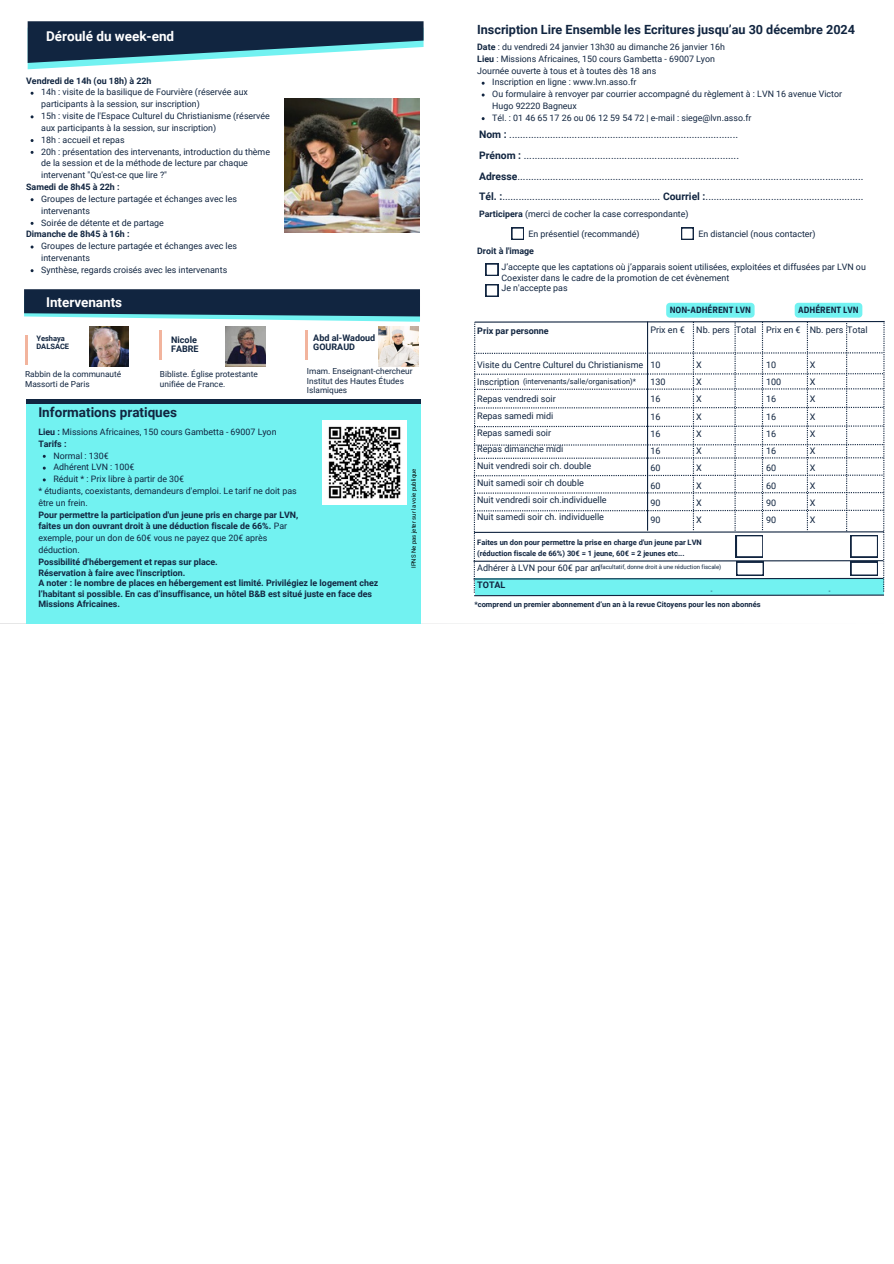
<style>
.page{position:relative;width:894px;height:1264px;background:#fff}
.page>*{position:absolute;margin:0;border:0;box-sizing:border-box;transform-origin:0 0}
.t1{font:700 13.5px "Roboto";color:#fff}
.t2{font:700 13.5px "Roboto";color:#112540}
.t3{font:700 12.6px "Roboto";color:#112540}
.t4{font:10.35px/20.7px "Roboto";color:#112540}
.t5{font:9px/17.2px "Roboto";color:#112540}
.t6{font:700 9px/9px "Roboto";color:#112540}
.t7{font:700 9px "IBM Plex Sans Cond";color:#112540}
.t8{font:8.85px/11.9px "Roboto";color:#112540}
.t9{font:700 8.85px/10.4px "Roboto";color:#112540}
.t10{font:8.25px/9.8px "Roboto";color:#112540}
.t11{font:700 7.5px/11.2px "Roboto";color:#112540}
.t12{font:7.5px "Roboto";color:#0e243f}
.t13{font:6.3px "IBM Plex Sans Cond";color:#112540}
.t14{font:6px "Roboto";color:#0e243f}
.t15{font:6px "Roboto";color:#000}
.s1{font-weight:700}
</style>
<div class="page">
<svg style="left:24px;top:289px;width:396px;height:33px;background:#345468"></svg>
<svg style="left:28px;top:21px;width:395px;height:48px"></svg>
<img style="left:284px;top:98px;width:135px;height:134px">
<hr style="left:0;top:623px;width:892px;height:1px;background:#bcbec0">
<svg style="left:681px;top:227px;width:12px;height:13px"></svg>
<svg style="left:511px;top:227px;width:12px;height:13px"></svg>
<svg style="left:485px;top:263px;width:13px;height:13px"></svg>
<svg style="left:485px;top:284px;width:13px;height:13px"></svg>
<div style="left:26px;top:399px;width:394px;height:219px;background:#112540"></div>
<div style="left:26px;top:404px;width:394px;height:219px;background:#72f2f1"></div>
<img style="left:322px;top:420px;width:84px;height:84px">
<svg style="left:473px;top:303px;width:412px;height:294px"></svg>
<img style="left:89px;top:327px;width:40px;height:39px">
<hr style="left:160px;top:330px;width:2px;height:29px;background:#f2b49d">
<hr style="left:306px;top:330px;width:2px;height:29px;background:#f2b49d">
<img style="left:225px;top:327px;width:40px;height:39px">
<img style="left:378px;top:327px;width:41px;height:39px">
<hr style="left:25px;top:335px;width:2px;height:29px;background:#f2b49d">
<h3 class="t1" style="left:46px;top:29px;width:129px">Déroulé du week-end</h3>
<h6 class="t9" style="left:26px;top:75px;width:127px">Vendredi de 14h (ou 18h) à 22h</h6>
<h6 class="t8" style="left:41px;top:86px;width:208px">14h : visite de la basilique de Fourvière (réservée aux participants à la session, sur inscription)</h6>
<h6 class="t8" style="left:41px;top:110px;width:230px">15h : visite de l'Espace Culturel du Christianisme (réservée aux participants à la session, sur inscription)</h6>
<h4 class="t8" style="left:41px;top:134px;width:85px">18h : accueil et repas</h4>
<h6 class="t8" style="left:41px;top:146px;width:230px">20h : présentation des intervenants, introduction du thème de la session et de la méthode de lecture par chaque intervenant "Qu'est-ce que lire ?"</h6>
<h6 class="t9" style="left:26px;top:182px;width:95px">Samedi de 8h45 à 22h :</h6>
<h6 class="t8" style="left:41px;top:193px;width:197px">Groupes de lecture partagée et échanges avec les intervenants</h6>
<h6 class="t8" style="left:41px;top:217px;width:124px">Soirée de détente et de partage</h6>
<h4 class="t9" style="left:26px;top:229px;width:105px">Dimanche de 8h45 à 16h :</h4>
<h6 class="t8" style="left:41px;top:240px;width:197px">Groupes de lecture partagée et échanges avec les intervenants</h6>
<h5 class="t8" style="left:41px;top:264px;width:187px">Synthèse, regards croisés avec les intervenants</h5>
<h1 class="t1" style="left:46px;top:295px;width:77px">Intervenants</h1>
<p class="t6" style="left:313px;top:333px;width:64px">Abd al-Wadoud<br>GOURAUD</p>
<p class="t11" style="left:36px;top:335px;width:34px;line-height:7.5px">Yeshaya<br>DALSACE</p>
<h6 class="t6" style="left:171px;top:335px;width:29px">Nicole<br>FABRE</h6>
<p class="t10" style="left:25px;top:369px;width:98px">Rabbin de la communauté<br>Massorti de Paris</p>
<h5 class="t10" style="left:160px;top:369px;width:99px">Bibliste. Église protestante unifiée de France.</h5>
<p class="t10" style="left:307px;top:366px;width:107px">Imam. Enseignant-chercheur<br>Institut des Hautes Études<br>Islamiques</p>
<h3 class="t2" style="left:38px;top:404px;width:140px">Informations pratiques</h3>
<p class="t8" style="left:38px;top:426px;width:240px"><span class="s1">Lieu :</span> Missions Africaines, 150 cours Gambetta - 69007 Lyon<br><span class="s1">Tarifs :</span></p>
<h5 class="t8" style="left:53px;top:449px;width:57px">Normal : 130€</h5>
<p class="t8" style="left:53px;top:461px;width:82px">Adhérent LVN : 100€</p>
<h5 class="t8" style="left:53px;top:473px;width:132px">Réduit * : Prix libre à partir de 30€</h5>
<p class="t8" style="left:38px;top:485px;width:261px">* étudiants, coexistants, demandeurs d'emploi. Le tarif ne doit pas être un frein.<br><span class="s1">Pour permettre la participation d'un jeune pris en charge par LVN, faites un don ouvrant droit à une déduction fiscale de 66%.</span> Par exemple, pour un don de 60€ vous ne payez que 20€ après déduction.</p>
<h6 class="t9" style="left:38px;top:557px;width:341px">Possibilité d'hébergement et repas sur place.<br>Réservation à faire avec l'inscription.<br>A noter : le nombre de places en hébergement est limité. Privilégiez le logement chez l’habitant si possible. En cas d’insuffisance, un hôtel B&amp;B est situé juste en face des Missions Africaines.</h6>
<p class="t15" style="left:410px;top:568px;width:101px;rotate:-90deg">IPNS Ne pas jeter sur la voie publique</p>
<p class="t3" style="left:477px;top:22px;width:379px">Inscription Lire Ensemble les Ecritures jusqu’au 30 décembre 2024</p>
<p class="t8" style="left:477px;top:41px;width:249px"><span class="s1">Date</span> : du vendredi 24 janvier 13h30 au dimanche 26 janvier 16h<br><span class="s1">Lieu</span> : Missions Africaines, 150 cours Gambetta - 69007 Lyon<br>Journée ouverte à tous et à toutes dès 18 ans</p>
<p class="t8" style="left:492px;top:76px;width:146px">Inscription en ligne : www.lvn.asso.fr</p>
<p class="t8" style="left:492px;top:88px;width:351px">Ou formulaire à renvoyer par courrier accompagné du règlement à : LVN 16 avenue Victor<br>Hugo 92220 Bagneux</p>
<p class="t8" style="left:492px;top:112px;width:260px">Tél. : 01 46 65 17 26 ou 06 12 59 54 72 | e-mail : siege@lvn.asso.fr</p>
<h6 class="t4" style="left:479px;top:124px;width:386px"><span class="s1">Nom :</span> ....................................................................................<br><span class="s1">Prénom :</span> ...............................................................................<br><span class="s1">Adresse</span>...............................................................................................................................<br><span class="s1">Tél. :</span>.......................................................... <span class="s1">Courriel :</span>..........................................................</h6>
<p class="t8" style="left:479px;top:208px;width:211px"><span class="s1">Participera</span> (merci de cocher la case correspondante)</p>
<p class="t8" style="left:528px;top:228px;width:113px">En présentiel (recommandé)</p>
<p class="t8" style="left:698px;top:228px;width:119px">En distanciel (nous contacter)</p>
<h5 class="t9" style="left:477px;top:245px;width:58px">Droit à l'image</h5>
<p class="t8" style="left:501px;top:262px;width:366px;line-height:10.4px">J’accepte que les captations où j’apparais soient utilisées, exploitées et diffusées par LVN ou<br>Coexister dans le cadre de la promotion de cet évènement<br>Je n'accepte pas</p>
<p class="t5" style="left:696px;top:322px;width:35px">Nb. pers</p>
<h5 class="t5" style="left:696px;top:356px;width:7px;text-align:justify">X X X X X X X X X X</h5>
<h6 class="t7" style="left:669px;top:303px;width:83px">NON-ADHÉRENT LVN</h6>
<h5 class="t7" style="left:798px;top:303px;width:62px">ADHÉRENT LVN</h5>
<h6 class="t5" style="left:735px;top:322px;width:22px">Total</h6>
<p class="t5" style="left:809px;top:322px;width:59px">Nb. pers Total</p>
<h2 class="t5" style="left:809px;top:356px;width:7px;text-align:justify">X X X X X X X X X X</h2>
<p class="t5" style="left:650px;top:322px;width:36px">Prix en €</p>
<p class="t5" style="left:650px;top:356px;width:17px">10<br>130<br>16<br>16<br>16<br>16<br>60<br>60<br>90<br>90</p>
<p class="t5" style="left:765px;top:322px;width:36px">Prix en €</p>
<p class="t5" style="left:765px;top:356px;width:17px">10<br>100<br>16<br>16<br>16<br>16<br>60<br>60<br>90<br>90</p>
<h1 class="t6" style="left:477px;top:327px;width:73px">Prix par personne</h1>
<h6 class="t5" style="left:477px;top:356px;width:167px;line-height:16.8px">Visite du Centre Culturel du Christianisme<br>Inscription<br>Repas vendredi soir<br>Repas samedi midi<br>Repas samedi soir<br>Repas dimanche midi<br>Nuit vendredi soir ch. double<br>Nuit samedi soir ch double<br>Nuit vendredi soir ch.individuelle<br>Nuit samedi soir ch. individuelle</h6>
<p class="t11" style="left:477px;top:537px;width:226px">Faites un don pour permettre la prise en charge d'un jeune par LVN (réduction fiscale de 66%) 30€ = 1 jeune, 60€ = 2 jeunes etc...</p>
<p class="t5" style="left:477px;top:559px;width:124px;line-height:16.8px">Adhérer à LVN pour 60€ par an<br><span class="s1">TOTAL</span></p>
<h6 class="t12" style="left:523px;top:377px;width:114px">(intervenants/salle/organisation)*</h6>
<h6 class="t14" style="left:598px;top:564px;width:124px">(facultatif, donne droit à une réduction fiscale)</h6>
<h5 class="t13" style="left:710px;top:586px;width:4px">-</h5>
<p class="t13" style="left:828px;top:586px;width:4px">-</p>
<h6 class="t11" style="left:474px;top:598px;width:288px">*comprend un premier abonnement d’un an à la revue Citoyens pour les non abonnés</h6>
</div>
